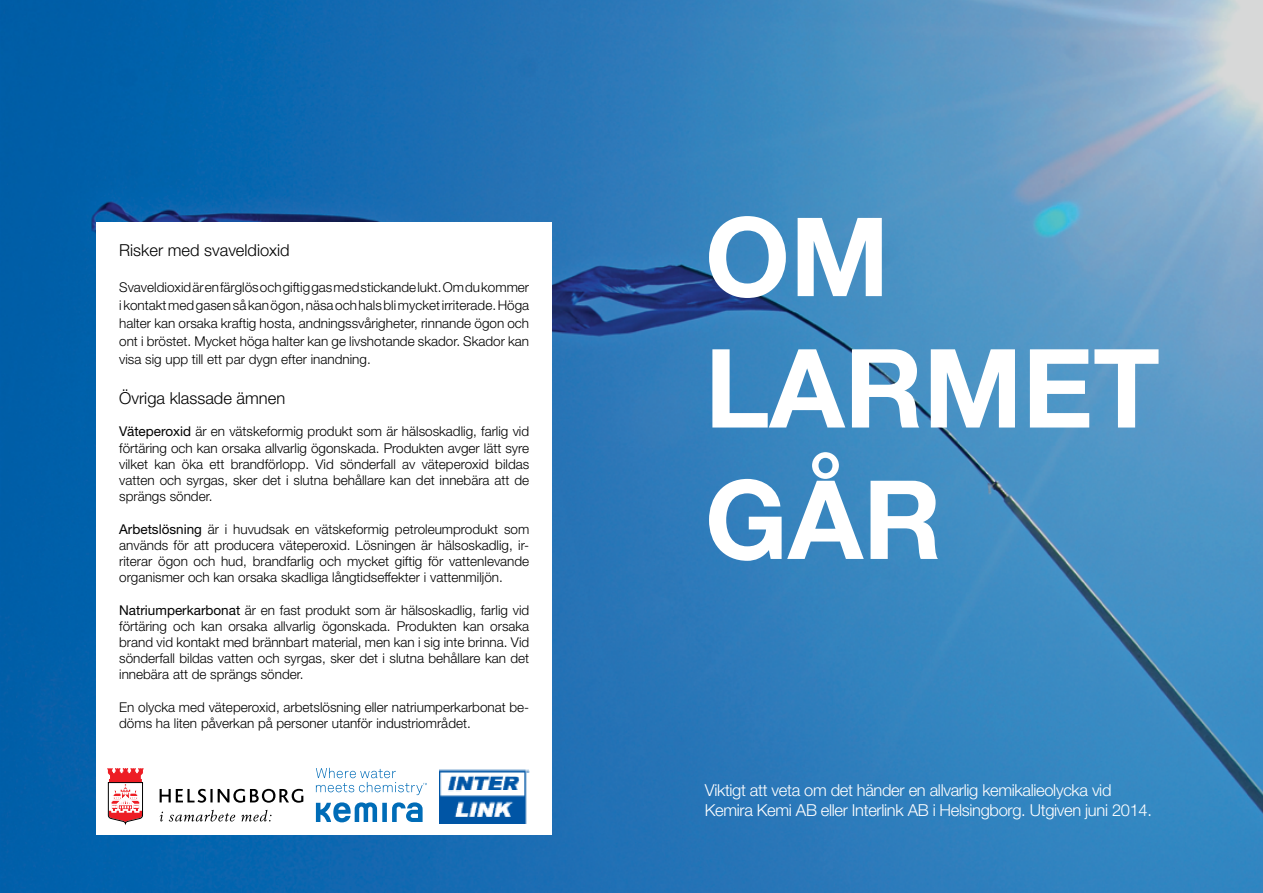
<style>
.page{position:relative;width:1263px;height:893px;background:#fff}
.page>*{position:absolute;margin:0;border:0;box-sizing:border-box;transform-origin:0 0}
.t1{font:700 109.5px/131.4px "Helvetica Neue LT Std";color:#fff}
.t2{font:300 16.5px/19.8px "Helvetica Neue LT Std";letter-spacing:-.02em;color:#fff}
.t3{font:300 16.5px "Helvetica Neue LT Std";color:#000}
.t4{font:300 13.5px/16.2px "Helvetica Neue LT Std";color:#000;text-align:justify}
.s1{font-weight:400}
</style>
<div class="page">
<img style="left:0;top:0;width:1263px;height:893px">
<div style="left:97px;top:222px;width:455px;height:612px;background:#fff"></div>
<svg style="left:316px;top:802px;width:107px;height:20px"></svg>
<svg style="left:316px;top:768px;width:111px;height:27px"></svg>
<img style="left:439px;top:769px;width:90px;height:55px">
<svg style="left:160px;top:789px;width:143px;height:14px"></svg>
<svg style="left:107px;top:768px;width:36px;height:55px"></svg>
<svg style="left:160px;top:812px;width:3px;height:9px"></svg>
<svg style="left:169px;top:810px;width:66px;height:11px"></svg>
<svg style="left:241px;top:810px;width:30px;height:11px"></svg>
<p class="t3" style="left:119px;top:240px;width:172px">Risker med svaveldioxid</p>
<p class="t4" style="left:119px;top:278px;width:412px;line-height:18px">Svaveldioxid är en färglös och giftig gas med stickande lukt. Om du kommer i kontakt med gasen så kan ögon, näsa och hals bli mycket irriterade. Höga halter kan orsaka kraftig hosta, andningssvårigheter, rinnande ögon och ont i bröstet. Mycket höga halter kan ge livshotande skador. Skador kan visa sig upp till ett par dygn efter inandning.</p>
<p class="t3" style="left:119px;top:388px;width:167px">Övriga klassade ämnen</p>
<p class="t4" style="left:119px;top:423px;width:412px"><span class="s1">Väteperoxid</span> är en vätskeformig produkt som är hälsoskadlig, farlig vid förtäring och kan orsaka allvarlig ögonskada. Produkten avger lätt syre vilket kan öka ett brandförlopp. Vid sönderfall av väteperoxid bildas vatten och syrgas, sker det i slutna behållare kan det innebära att de sprängs sönder.</p>
<p class="t4" style="left:119px;top:520px;width:412px"><span class="s1">Arbetslösning</span> är i huvudsak en vätskeformig petroleumprodukt som används för att producera väteperoxid. Lösningen är hälsoskadlig, ir&shy;riterar ögon och hud, brandfarlig och mycket giftig för vattenlevande organismer och kan orsaka skadliga långtidseffekter i vattenmiljön.</p>
<p class="t4" style="left:119px;top:601px;width:412px"><span class="s1">Natriumperkarbonat</span> är en fast produkt som är hälsoskadlig, farlig vid förtäring och kan orsaka allvarlig ögonskada. Produkten kan orsaka brand vid kontakt med brännbart material, men kan i sig inte brinna. Vid sönderfall bildas vatten och syrgas, sker det i slutna behållare kan det innebära att de sprängs sönder.</p>
<p class="t4" style="left:119px;top:699px;width:412px">En olycka med väteperoxid, arbetslösning eller natriumperkarbonat be&shy;döms ha liten påverkan på personer utanför industriområdet.</p>
<h1 class="t1" style="left:705px;top:189px;width:457px">OM<br>LARMET<br>GÅR</h1>
<p class="t2" style="left:705px;top:780px;width:449px">Viktigt att veta om det händer en allvarlig kemikalieolycka vid<br>Kemira Kemi AB eller Interlink AB i Helsingborg. Utgiven juni 2014.</p>
</div>
